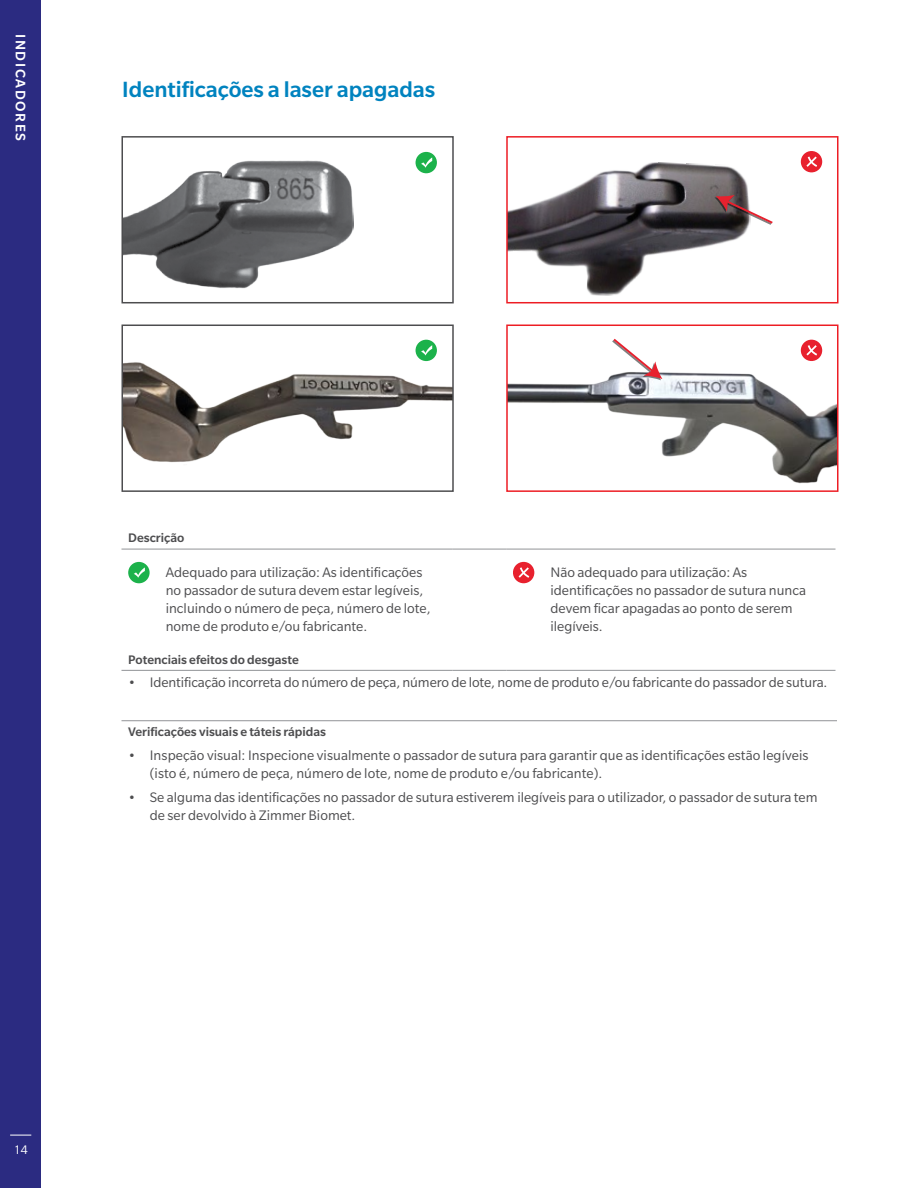
<style>
.page{position:relative;width:918px;height:1188px;background:#fff}
.page>*{position:absolute;margin:0;border:0;box-sizing:border-box;transform-origin:0 0}
.t1{font:500 24px "Slate Pro";color:#0083bf}
.t2{font:15px/18px "Slate Pro";color:#4d4d4f}
.t3{font:500 15px "Slate Pro";letter-spacing:.11em;color:#fff}
.t4{font:500 13.5px "Slate Pro";color:#4d4d4f}
.t5{font:13.5px "Slate Pro";color:#fff}
</style>
<div class="page">
<div style="left:0;top:0;width:41px;height:1188px;background:#2b2b81"></div>
<svg style="left:10px;top:1135px;width:21px;height:1px"></svg>
<img style="left:509px;top:162px;width:240px;height:134px">
<svg style="left:715px;top:195px;width:58px;height:30px"></svg>
<div style="left:506px;top:136px;width:332px;height:167px;border:2px solid #ed1d24"></div>
<img style="left:509px;top:372px;width:326px;height:112px">
<svg style="left:611px;top:338px;width:51px;height:42px"></svg>
<div style="left:506px;top:325px;width:332px;height:167px;border:2px solid #ed1d24"></div>
<img style="left:125px;top:161px;width:228px;height:127px">
<div style="left:122px;top:136px;width:332px;height:167px;border:2px solid #4d4d4f"></div>
<img style="left:125px;top:355px;width:326px;height:108px">
<div style="left:122px;top:325px;width:332px;height:167px;border:2px solid #4d4d4f"></div>
<hr style="left:122px;top:720px;width:715px;height:1px;background:#919396">
<hr style="left:122px;top:549px;width:330px;height:1px;background:#919396">
<hr style="left:452px;top:549px;width:54px;height:1px;background:#919396">
<hr style="left:506px;top:549px;width:330px;height:1px;background:#919396">
<hr style="left:122px;top:670px;width:330px;height:1px;background:#919396">
<hr style="left:452px;top:670px;width:54px;height:1px;background:#919396">
<hr style="left:506px;top:670px;width:330px;height:1px;background:#919396">
<div style="left:128px;top:562px;width:22px;height:21px;background:#1cb24b;border-radius:50%"></div>
<svg style="left:134px;top:567px;width:11px;height:11px"></svg>
<div style="left:513px;top:562px;width:21px;height:21px;background:#e8212e;border-radius:50%"></div>
<svg style="left:519px;top:567px;width:10px;height:11px"></svg>
<div style="left:416px;top:152px;width:21px;height:21px;background:#1cb24b;border-radius:50%"></div>
<svg style="left:421px;top:157px;width:11px;height:11px"></svg>
<div style="left:416px;top:340px;width:21px;height:21px;background:#1cb24b;border-radius:50%"></div>
<svg style="left:421px;top:345px;width:11px;height:11px"></svg>
<div style="left:801px;top:151px;width:21px;height:21px;background:#e8212e;border-radius:50%"></div>
<svg style="left:806px;top:157px;width:11px;height:10px"></svg>
<div style="left:801px;top:340px;width:21px;height:21px;background:#e8212e;border-radius:50%"></div>
<svg style="left:806px;top:345px;width:11px;height:11px"></svg>
<p class="t3" style="left:29px;top:34px;width:109px;rotate:90deg">INDICADORES</p>
<h1 class="t1" style="left:122px;top:76px;width:315px">Identificações a laser apagadas</h1>
<p class="t4" style="left:128px;top:531px;width:58px">Descrição</p>
<p class="t2" style="left:166px;top:564px;width:266px">Adequado para utilização: As identificações no passador de sutura devem estar legíveis, incluindo o número de peça, número de lote, nome de produto e/ou fabricante.</p>
<p class="t2" style="left:550px;top:564px;width:257px">Não adequado para utilização: As identificações no passador de sutura nunca devem ficar apagadas ao ponto de serem ilegíveis.</p>
<p class="t4" style="left:128px;top:652px;width:172px">Potenciais efeitos do desgaste</p>
<p class="t2" style="left:128px;top:673px;width:701px">• Identificação incorreta do número de peça, número de lote, nome de produto e/ou fabricante do passador de sutura.</p>
<p class="t4" style="left:128px;top:725px;width:199px">Verificações visuais e táteis rápidas</p>
<p class="t2" style="left:150px;top:746px;width:660px;text-indent:-22px">• Inspeção visual: Inspecione visualmente o passador de sutura para garantir que as identificações estão legíveis (isto é, número de peça, número de lote, nome de produto e/ou fabricante).</p>
<p class="t2" style="left:150px;top:789px;width:669px;text-indent:-22px">• Se alguma das identificações no passador de sutura estiverem ilegíveis para o utilizador, o passador de sutura tem de ser devolvido à Zimmer Biomet.</p>
<p class="t5" style="left:14px;top:1143px;width:15px">14</p>
</div>
